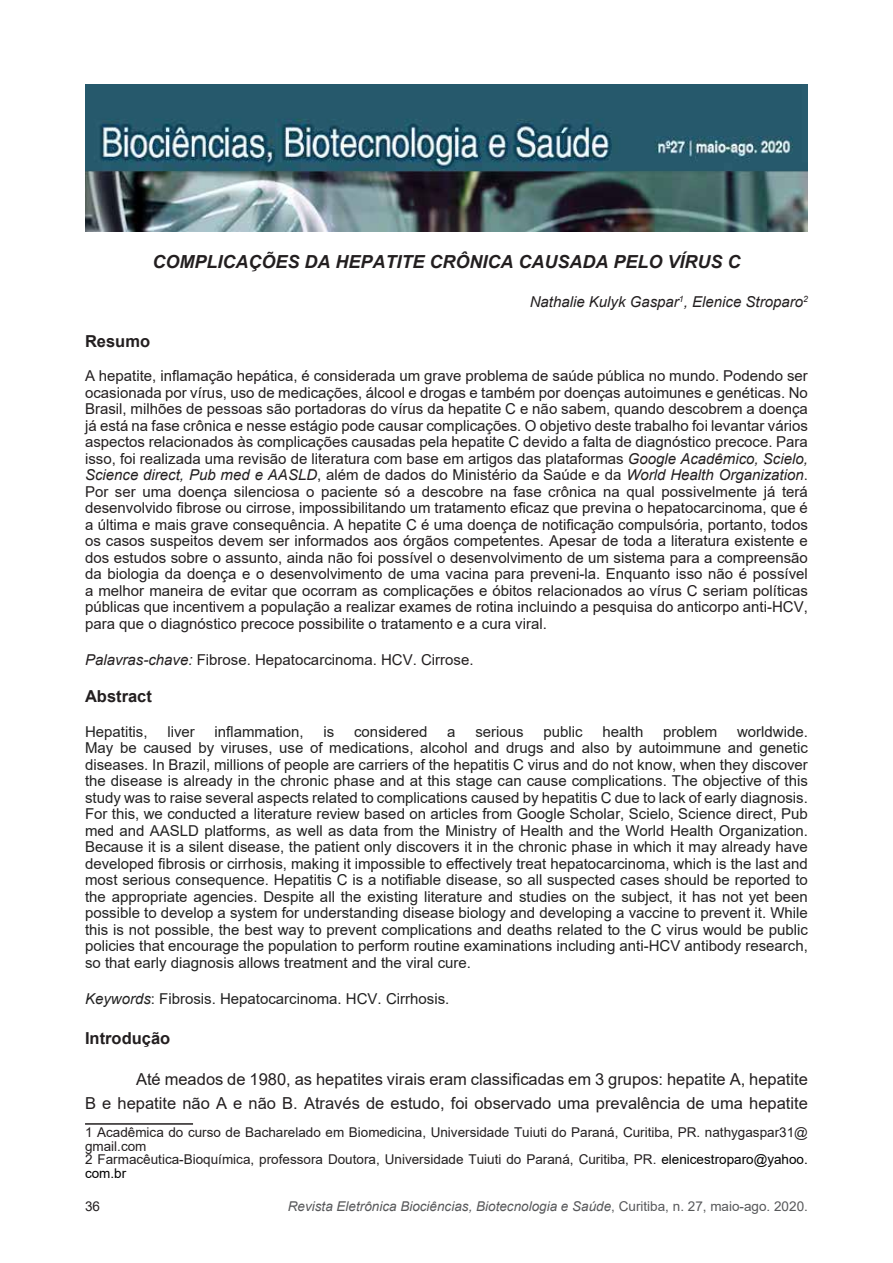
<style>
.page{position:relative;width:893px;height:1263px;background:#fff}
.page>*{position:absolute;margin:0;border:0;box-sizing:border-box;transform-origin:0 0}
.t1{font:italic 700 18px "Arial";color:#231f20}
.t2{font:16.5px/24.5px "Arial";color:#231f20;text-align:right}
.t3{font:700 16.5px "Arial";color:#231f20}
.t4{font:15px/16.5px "Arial";color:#231f20;text-align:justify}
.t5{font:15px/16.5px "Arial";color:#222;text-align:justify}
.t6{font:italic 15px "Arial";color:#231f20}
.t7{font:13.5px/13.5px "Arial";color:#231f20}
.t8{font:italic 13.5px "Arial";color:#57585a}
.s1{font-style:italic}
.s2{color:#000}
.s3{font-style:normal}
</style>
<div class="page">
<img style="left:85px;top:85px;width:723px;height:146px">
<hr style="left:85px;top:1123px;width:108px;height:2px;background:#231f20">
<p class="t1" style="left:152px;top:250px;width:590px">COMPLICAÇÕES DA HEPATITE CRÔNICA CAUSADA PELO VÍRUS C</p>
<p class="t6" style="left:530px;top:292px;width:280px">Nathalie Kulyk Gaspar<sup>1</sup>, Elenice Stroparo<sup>2</sup></p>
<p class="t3" style="left:85px;top:329px;width:67px">Resumo</p>
<p class="t4" style="left:85px;top:367px;width:724px">A hepatite, inflamação hepática, é considerada um grave problema de saúde pública no mundo. Podendo ser ocasionada por vírus, uso de medicações, álcool e drogas e também por doenças autoimunes e genéticas. No Brasil, milhões de pessoas são portadoras do vírus da hepatite C e não sabem, quando descobrem a doença já está na fase crônica e nesse estágio pode causar complicações. O objetivo deste trabalho foi levantar vários aspectos relacionados às complicações causadas pela hepatite C devido a falta de diagnóstico precoce. Para isso, foi realizada uma revisão de literatura com base em artigos das plataformas <span class="s1">Google Acadêmico, Scielo, Science direct, Pub med e AASLD</span>, além de dados do Ministério da Saúde e da <span class="s1">World Health Organization</span>.<br>Por ser uma doença silenciosa o paciente só a descobre na fase crônica na qual possivelmente já terá desenvolvido fibrose ou cirrose, impossibilitando um tratamento eficaz que previna o hepatocarcinoma, que é a última e mais grave consequência. A hepatite C é uma doença de notificação compulsória, portanto, todos os casos suspeitos devem ser informados aos órgãos competentes. Apesar de toda a literatura existente e dos estudos sobre o assunto, ainda não foi possível o desenvolvimento de um sistema para a compreensão da biologia da doença e o desenvolvimento de uma vacina para preveni-la. Enquanto isso não é possível a melhor maneira de evitar que ocorram as complicações e óbitos relacionados ao vírus C seriam políticas públicas que incentivem a população a realizar exames de rotina incluindo a pesquisa do anticorpo anti-HCV, para que o diagnóstico precoce possibilite o tratamento e a cura viral.</p>
<p class="t4" style="left:85px;top:651px;width:390px"><span class="s1">Palavras-chave:</span> Fibrose. Hepatocarcinoma. HCV. Cirrose.</p>
<p class="t3" style="left:85px;top:685px;width:68px">Abstract</p>
<p class="t5" style="left:85px;top:723px;width:64px">Hepatitis,</p>
<p class="t5" style="left:167px;top:723px;width:29px">liver</p>
<p class="t5" style="left:215px;top:723px;width:91px">inflammation,</p>
<p class="t5" style="left:324px;top:723px;width:12px">is</p>
<p class="t5" style="left:354px;top:723px;width:75px">considered</p>
<p class="t5" style="left:447px;top:723px;width:10px">a</p>
<p class="t5" style="left:475px;top:723px;width:50px">serious</p>
<p class="t5" style="left:543px;top:723px;width:41px">public</p>
<p class="t5" style="left:602px;top:723px;width:42px">health</p>
<p class="t5" style="left:663px;top:723px;width:56px">problem</p>
<p class="t5" style="left:85px;top:723px;width:724px;text-indent:652px">worldwide.<br>May be caused by viruses, use of medications, alcohol and drugs and also by autoimmune and genetic diseases. In Brazil, millions of people are carriers of the hepatitis C virus and do not know, when they discover the disease is already in the chronic phase and at this stage can cause complications. The objective of this study was to raise several aspects related to complications caused by hepatitis C due to lack of early diagnosis.<br>For this, we conducted a literature review based on articles from Google Scholar, Scielo, Science direct, Pub med and AASLD platforms, as well as data from the Ministry of Health and the World Health Organization.<br>Because it is a silent disease, the patient only discovers it in the chronic phase in which it may already have developed fibrosis or cirrhosis, making it impossible to effectively treat hepatocarcinoma, which is the last and most serious consequence. Hepatitis C is a notifiable disease, so all suspected cases should be reported to the appropriate agencies. Despite all the existing literature and studies on the subject, it has not yet been possible to develop a system for understanding disease biology and developing a vaccine to prevent it. While this is not possible, the best way to prevent complications and deaths related to the C virus would be public policies that encourage the population to perform routine examinations including anti-HCV antibody research, so that early diagnosis allows treatment and the viral cure.</p>
<p class="t5" style="left:85px;top:990px;width:366px"><span class="s1">Keywords</span>: Fibrosis. Hepatocarcinoma. HCV. Cirrhosis.</p>
<p class="t3" style="left:85px;top:1026px;width:87px">Introdução</p>
<p class="t2" style="left:85px;top:1066px;width:724px">Até meados de 1980, as hepatites virais eram classificadas em 3 grupos: hepatite A, hepatite<br>B e hepatite não A e não B. Através de estudo, foi observado uma prevalência de uma hepatite</p>
<p class="t7" style="left:85px;top:1126px;width:724px">1 Acadêmica do curso de Bacharelado em Biomedicina, Universidade Tuiuti do Paraná, Curitiba, PR. nathygaspar31@ gmail.com<br>2 Farmacêutica-Bioquímica, professora Doutora, Universidade Tuiuti do Paraná, Curitiba, PR. <span class="s2">elenicestroparo@yahoo. com.br</span></p>
<p class="t7" style="left:85px;top:1199px;width:17px">36</p>
<p class="t8" style="left:288px;top:1197px;width:522px">Revista Eletrônica Biociências, Biotecnologia e Saúde<span class="s3">, Curitiba, n. 27, maio-ago. 2020.</span></p>
</div>
